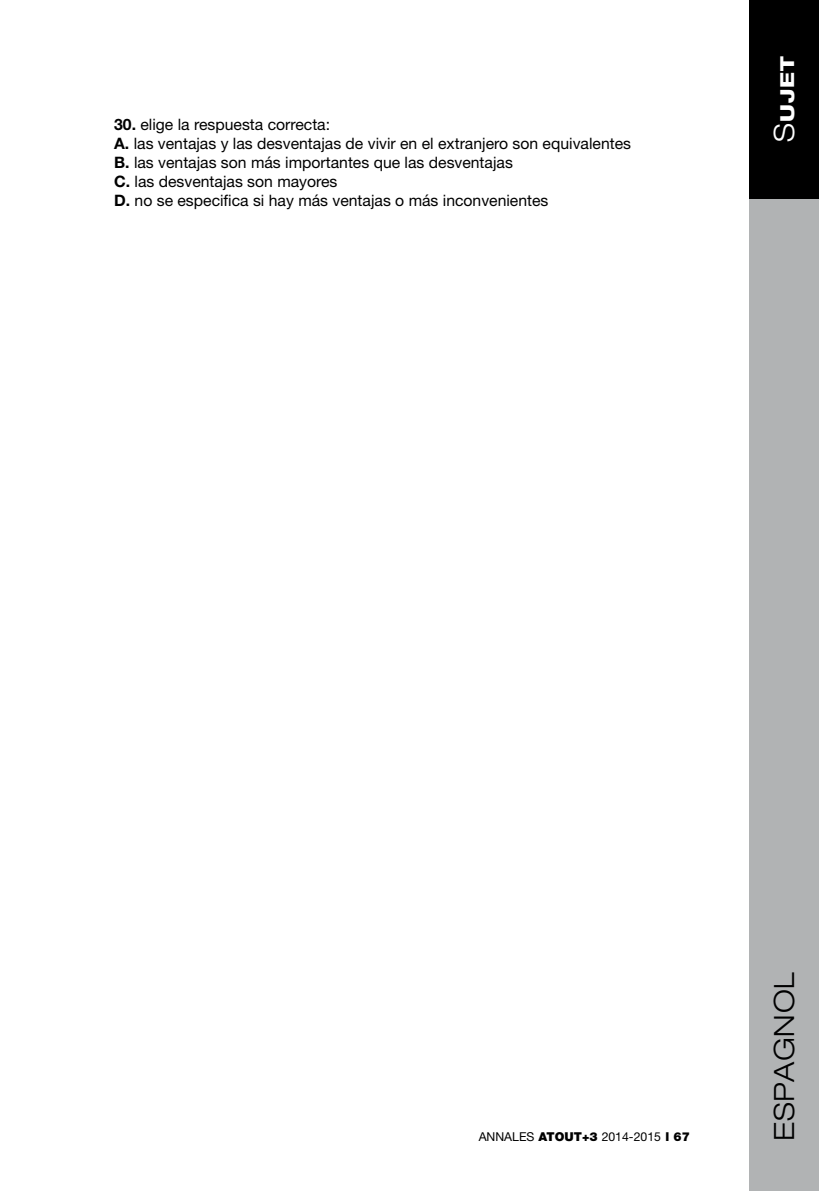
<style>
.page{position:relative;width:819px;height:1191px;background:#fff}
.page>*{position:absolute;margin:0;border:0;box-sizing:border-box;transform-origin:0 0}
.t1{font:300 expanded 28px "Helvetica Neue LT Std";letter-spacing:.03em;color:#000}
.t2{font:800 expanded 19.25px "Helvetica Neue LT Std";color:#fff}
.t3{font:15.75px/18.9px "Helvetica Neue LT Std";color:#000}
.t4{font:12.25px "Helvetica Neue LT Std";color:#000}
.s1{font-weight:700}
.s2{font-weight:300;font-size:28px}
.s3{font-weight:900}
</style>
<div class="page">
<div style="left:749px;top:0;width:70px;height:1191px;background:#b1b3b4"></div>
<div style="left:749px;top:0;width:70px;height:198px;background:#000"></div>
<p class="t3" style="left:114px;top:115px;width:518px"><span class="s1">30.</span> elige la respuesta correcta:<br><span class="s1">A.</span> las ventajas y las desventajas de vivir en el extranjero son equivalentes <span class="s1">B.</span> las ventajas son más importantes que las desventajas<br><span class="s1">C.</span> las desventajas son mayores<br><span class="s1">D.</span> no se especifica si hay más ventajas o más inconvenientes</p>
<p class="t2" style="left:775px;top:142px;width:87px;rotate:-90deg"><span class="s2">S</span>ujet</p>
<p class="t4" style="left:478px;top:1129px;width:213px">ANNALES <span class="s3">ATOUT+3</span> 2014-2015 <span class="s3">l 67</span></p>
<h1 class="t1" style="left:767px;top:1141px;width:171px;rotate:-90deg">espagnol</h1>
</div>
